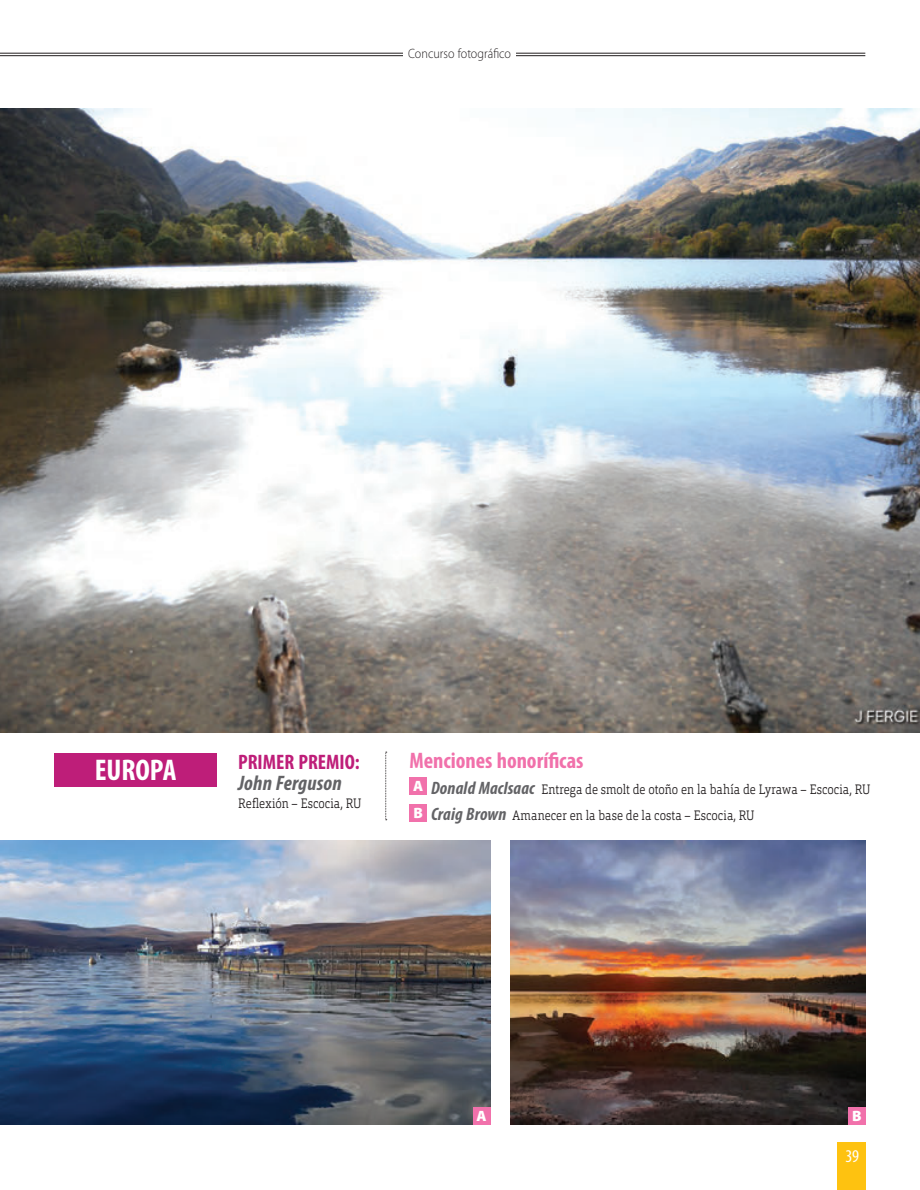
<style>
.page{position:relative;width:920px;height:1190px;background:#fff}
.page>*{position:absolute;margin:0;border:0;box-sizing:border-box;transform-origin:0 0}
.t1{font:700 condensed 30px "Myriad Pro";letter-spacing:-.005em;color:#fff}
.t2{font:700 condensed 22.5px "Myriad Pro";color:#f171ab}
.t3{font:700 condensed 21px "Myriad Pro";color:#be1e79}
.t4{font:italic 700 condensed 21px "Myriad Pro";letter-spacing:.005em;color:#636366}
.t5{font:condensed 18px "Myriad Pro";color:#fff}
.t6{font:900 15px/26.5px "Myriad Pro";color:#fff}
.t7{font:300 13.5px/25.5px "Orgon Slab";letter-spacing:.005em;color:#231f20;scale:.85 1}
.t8{font:300 13.5px "Myriad Pro";color:#231f20;scale:.9 1}
.s1{font-family:"Myriad Pro";font-weight:700;font-style:italic;font-stretch:condensed;font-size:18px;color:#636366}
</style>
<div class="page">
<hr style="left:0;top:53px;width:865px;height:1px;background:#231f20">
<hr style="left:0;top:55px;width:865px;height:1px;background:#231f20">
<div style="left:403px;top:48px;width:113px;height:21px;background:#fff"></div>
<img style="left:1px;top:840px;width:489px;height:284px">
<img style="left:510px;top:840px;width:355px;height:284px">
<img style="left:1px;top:109px;width:918px;height:623px">
<div style="left:55px;top:753px;width:162px;height:33px;background:#be1e79"></div>
<div style="left:473px;top:1107px;width:17px;height:17px;background:#f171ab"></div>
<div style="left:848px;top:1107px;width:17px;height:17px;background:#f171ab"></div>
<div style="left:836px;top:1142px;width:29px;height:47px;background:#fec210"></div>
<div style="left:409px;top:777px;width:17px;height:17px;background:#f171ab"></div>
<div style="left:409px;top:804px;width:17px;height:17px;background:#f171ab"></div>
<svg style="left:385px;top:751px;width:1px;height:69px"></svg>
<p class="t8" style="left:408px;top:45px;width:116px">Concurso fotográfico</p>
<h1 class="t1" style="left:95px;top:751px;width:83px">EUROPA</h1>
<h3 class="t3" style="left:238px;top:748px;width:123px">PRIMER PREMIO:</h3>
<h3 class="t4" style="left:238px;top:769px;width:105px">John Ferguson</h3>
<p class="t7" style="left:238px;top:790px;width:146px">Reflexión – Escocia, RU</p>
<h2 class="t2" style="left:409px;top:746px;width:175px">Menciones honoríficas</h2>
<p class="t7" style="left:431px;top:776px;width:518px"><span class="s1">Donald MacIsaac</span> Entrega de smolt de otoño en la bahía de Lyrawa – Escocia, RU<br><span class="s1">Craig Brown</span> Amanecer en la base de la costa – Escocia, RU</p>
<p class="t6" style="left:413px;top:772px;width:12px">A<br>B</p>
<p class="t6" style="left:476px;top:1101px;width:12px">A</p>
<p class="t6" style="left:851px;top:1101px;width:11px">B</p>
<h3 class="t5" style="left:845px;top:1145px;width:15px">39</h3>
</div>
